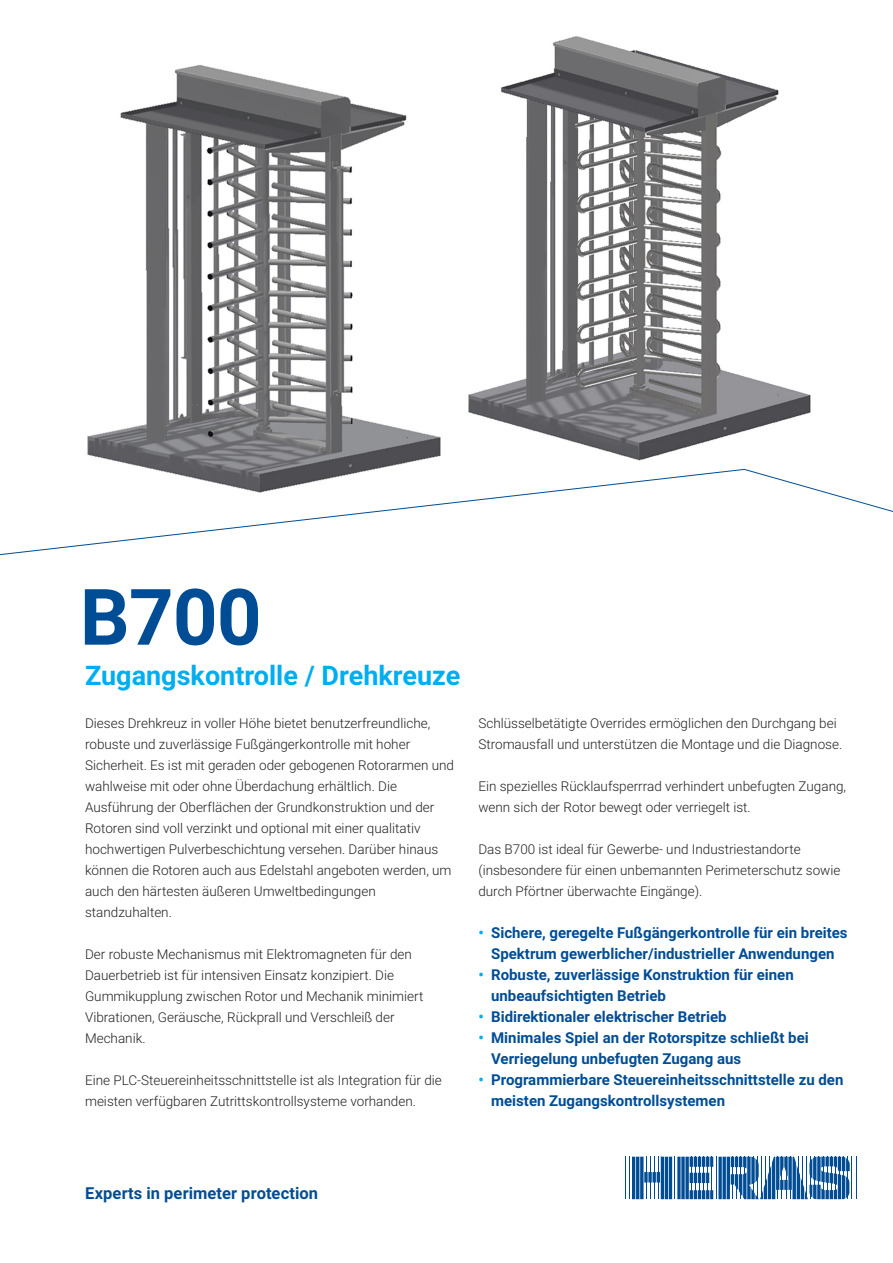
<style>
.page{position:relative;width:893px;height:1263px;background:#fff}
.page>*{position:absolute;margin:0;border:0;box-sizing:border-box;transform-origin:0 0}
.Hoofdkop{font:700 78px "Roboto";color:#014d95}
.Subkop{font:700 27px "Roboto";color:#00aeef}
.t1{font:700 16.5px "Roboto";letter-spacing:.005em;color:#014d95}
.t2{font:700 15px/21px "Roboto";color:#014d95}
.Bodytekst{font:300 13.5px/21px "Roboto";color:#231f20}
.s1{color:#00aeef}
</style>
<div class="page">
<hr style="left:625px;top:1157px;width:1px;height:42px;background:#014d95">
<hr style="left:629px;top:1157px;width:1px;height:42px;background:#014d95">
<hr style="left:646px;top:1157px;width:1px;height:42px;background:#014d95">
<hr style="left:650px;top:1157px;width:1px;height:42px;background:#014d95">
<hr style="left:654px;top:1157px;width:1px;height:42px;background:#014d95">
<hr style="left:658px;top:1157px;width:1px;height:42px;background:#014d95">
<hr style="left:674px;top:1157px;width:1px;height:42px;background:#014d95">
<hr style="left:852px;top:1157px;width:1px;height:42px;background:#014d95">
<hr style="left:856px;top:1157px;width:1px;height:42px;background:#014d95">
<hr style="left:669px;top:1157px;width:3px;height:42px;background:#014d95">
<hr style="left:665px;top:1157px;width:3px;height:42px;background:#014d95">
<hr style="left:661px;top:1157px;width:3px;height:42px;background:#014d95">
<hr style="left:640px;top:1157px;width:3px;height:42px;background:#014d95">
<hr style="left:636px;top:1157px;width:3px;height:42px;background:#014d95">
<hr style="left:632px;top:1157px;width:3px;height:42px;background:#014d95">
<svg style="left:657px;top:1172px;width:3px;height:10px"></svg>
<svg style="left:652px;top:1172px;width:4px;height:10px"></svg>
<svg style="left:648px;top:1172px;width:4px;height:10px"></svg>
<svg style="left:644px;top:1172px;width:4px;height:10px"></svg>
<svg style="left:685px;top:1157px;width:4px;height:42px"></svg>
<svg style="left:681px;top:1157px;width:4px;height:42px"></svg>
<svg style="left:677px;top:1157px;width:4px;height:42px"></svg>
<svg style="left:690px;top:1157px;width:160px;height:42px"></svg>
<svg style="left:0;top:36px;width:893px;height:520px"></svg>
<p class="Hoofdkop" style="left:80px;top:562px;width:183px">B700</p>
<p class="Subkop" style="left:85px;top:656px;width:377px">Zugangskontrolle / Drehkreuze</p>
<p class="Bodytekst" style="left:85px;top:712px;width:371px">Dieses Drehkreuz in voller Höhe bietet benutzerfreundliche, robuste und zuverlässige Fußgängerkontrolle mit hoher Sicherheit. Es ist mit geraden oder gebogenen Rotorarmen und wahlweise mit oder ohne Überdachung erhältlich. Die Ausführung der Oberflächen der Grundkonstruktion und der Rotoren sind voll verzinkt und optional mit einer qualitativ hochwertigen Pulverbeschichtung versehen. Darüber hinaus können die Rotoren auch aus Edelstahl angeboten werden, um auch den härtesten äußeren Umweltbedingungen standzuhalten.</p>
<p class="Bodytekst" style="left:85px;top:943px;width:340px">Der robuste Mechanismus mit Elektromagneten für den Dauerbetrieb ist für intensiven Einsatz konzipiert. Die Gummikupplung zwischen Rotor und Mechanik minimiert Vibrationen, Geräusche, Rückprall und Verschleiß der Mechanik.</p>
<p class="Bodytekst" style="left:85px;top:1069px;width:358px">Eine PLC-Steuereinheitsschnittstelle ist als Integration für die meisten verfügbaren Zutrittskontrollsysteme vorhanden.</p>
<p class="Bodytekst" style="left:478px;top:712px;width:365px">Schlüsselbetätigte Overrides ermöglichen den Durchgang bei<br>Stromausfall und unterstützen die Montage und die Diagnose.</p>
<p class="Bodytekst" style="left:478px;top:775px;width:369px">Ein spezielles Rücklaufsperrrad verhindert unbefugten Zugang, wenn sich der Rotor bewegt oder verriegelt ist.</p>
<p class="Bodytekst" style="left:478px;top:838px;width:364px">Das B700 ist ideal für Gewerbe- und Industriestandorte (insbesondere für einen unbemannten Perimeterschutz sowie durch Pförtner überwachte Eingänge).</p>
<p class="t2" style="left:478px;top:921px;width:371px;text-align:center"><span class="s1">•</span> Sichere, geregelte Fußgängerkontrolle für ein breites<br>Spektrum gewerblicher/industrieller Anwendungen</p>
<p class="t2" style="left:491px;top:963px;width:304px;text-indent:-13px"><span class="s1">•</span> Robuste, zuverlässige Konstruktion für einen unbeaufsichtigten Betrieb</p>
<p class="t2" style="left:478px;top:1005px;width:250px"><span class="s1">•</span> Bidirektionaler elektrischer Betrieb</p>
<p class="t2" style="left:491px;top:1026px;width:319px;text-indent:-13px"><span class="s1">•</span> Minimales Spiel an der Rotorspitze schließt bei<br>Verriegelung unbefugten Zugang aus</p>
<p class="t2" style="left:491px;top:1068px;width:354px;text-indent:-13px"><span class="s1">•</span> Programmierbare Steuereinheitsschnittstelle zu den meisten Zugangskontrollsystemen</p>
<p class="t1" style="left:85px;top:1181px;width:235px">Experts in perimeter protection</p>
</div>
